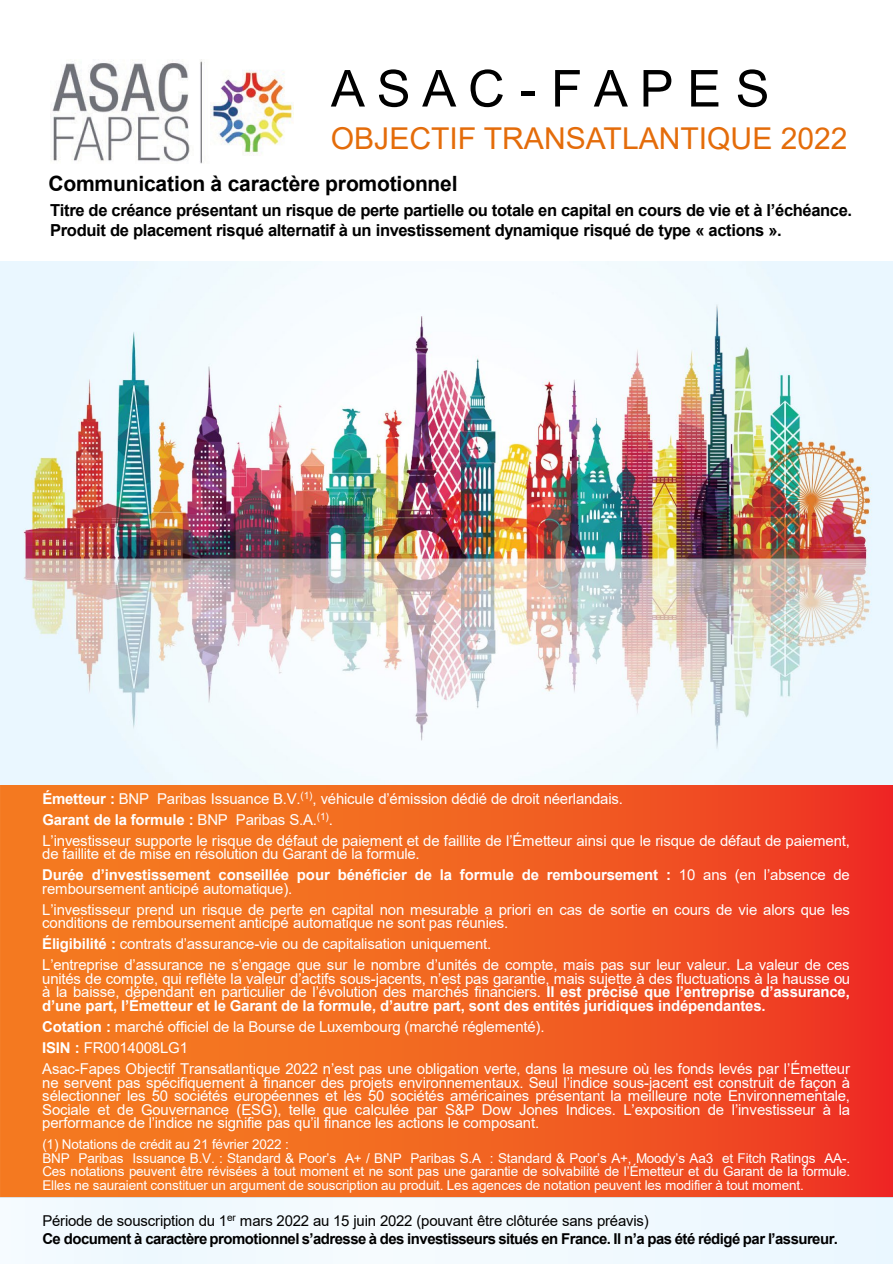
<style>
.page{position:relative;width:893px;height:1264px;background:#fff}
.page>*{position:absolute;margin:0;border:0;box-sizing:border-box;transform-origin:0 0}
.t1{font:51px "Arial";color:#000}
.t2{font:30px "Arial";color:#e46c0a}
.t3{font:700 21px "Arial";letter-spacing:-.01em;color:#000}
.t4{font:700 16.5px "Arial";letter-spacing:-.025em;color:#000}
.t5{font:15px/13.5px "Arial";letter-spacing:-.015em;color:#fff}
.t6{font:700 15px/13.5px "Arial";letter-spacing:-.015em;color:#fff}
.t7{font:700 15px "Arial";letter-spacing:-.04em;color:#000}
.t8{font:15px "Arial";letter-spacing:-.015em;color:#000}
.t9{font:13.5px/13.5px "Arial";letter-spacing:-.01em;color:#fff;text-align:justify}
.s1{font-weight:700}
.s2{font-weight:400}
</style>
<div class="page">
<img style="left:0;top:262px;width:892px;height:522px">
<img style="left:51px;top:60px;width:242px;height:103px">
<div style="left:0;top:1195px;width:892px;height:68px;background:#f1f9fe"></div>
<img style="left:0;top:784px;width:892px;height:413px">
<h1 class="t1" style="left:331px;top:53px;width:440px">A S A C - F A P E S</h1>
<p class="t2" style="left:331px;top:118px;width:518px">OBJECTIF TRANSATLANTIQUE 2022</p>
<p class="t3" style="left:48px;top:168px;width:410px">Communication à caractère promotionnel</p>
<p class="t4" style="left:50px;top:199px;width:803px">Titre de créance présentant un risque de perte partielle ou totale en capital en cours de vie et à l’échéance.</p>
<p class="t4" style="left:50px;top:218px;width:733px">Produit de placement risqué alternatif à un investissement dynamique risqué de type « actions ».</p>
<p class="t5" style="left:42px;top:791px;width:582px"><span class="s1">Émetteur :</span> BNP Paribas Issuance B.V.<sup>(1)</sup>, véhicule d’émission dédié de droit néerlandais.</p>
<p class="t6" style="left:42px;top:812px;width:292px">Garant de la formule : <span class="s2">BNP Paribas S.A.</span><sup>(1)</sup><span class="s2">.</span></p>
<p class="t5" style="left:42px;top:833px;width:809px">L’investisseur supporte le risque de défaut de paiement et de faillite de l’Émetteur ainsi que le risque de défaut de paiement, de faillite et de mise en résolution du Garant de la formule.</p>
<p class="t6" style="left:42px;top:868px;width:809px">Durée d’investissement conseillée pour bénéficier de la formule de remboursement : <span class="s2">10 ans (en l’absence de remboursement anticipé automatique).</span></p>
<p class="t5" style="left:42px;top:902px;width:809px">L’investisseur prend un risque de perte en capital non mesurable a priori en cas de sortie en cours de vie alors que les conditions de remboursement anticipé automatique ne sont pas réunies.</p>
<p class="t5" style="left:42px;top:937px;width:450px"><span class="s1">Éligibilité :</span> contrats d’assurance-vie ou de capitalisation uniquement.</p>
<p class="t5" style="left:42px;top:958px;width:809px;text-align:justify">L’entreprise d’assurance ne s’engage que sur le nombre d’unités de compte, mais pas sur leur valeur. La valeur de ces unités de compte, qui reflète la valeur d’actifs sous-jacents, n’est pas garantie, mais sujette à des fluctuations à la hausse ou à la baisse, dépendant en particulier de l’évolution des marchés financiers. <span class="s1">Il est précisé que l’entreprise d’assurance, d’une part, l’Émetteur et le Garant de la formule, d’autre part, sont des entités juridiques indépendantes.</span></p>
<p class="t5" style="left:42px;top:1019px;width:503px"><span class="s1">Cotation :</span> marché officiel de la Bourse de Luxembourg (marché réglementé).</p>
<p class="t5" style="left:42px;top:1040px;width:147px"><span class="s1">ISIN :</span> FR0014008LG1</p>
<p class="t5" style="left:42px;top:1061px;width:809px;text-align:justify">Asac-Fapes Objectif Transatlantique 2022 n’est pas une obligation verte, dans la mesure où les fonds levés par l’Émetteur ne servent pas spécifiquement à financer des projets environnementaux. Seul l’indice sous-jacent est construit de façon à sélectionner les 50 sociétés européennes et les 50 sociétés américaines présentant la meilleure note Environnementale, Sociale et de Gouvernance (ESG), telle que calculée par S&amp;P Dow Jones Indices. L’exposition de l’investisseur à la performance de l’indice ne signifie pas qu’il finance les actions le composant.</p>
<p class="t9" style="left:42px;top:1137px;width:248px">(1) Notations de crédit au 21 février 2022 :</p>
<p class="t9" style="left:42px;top:1150px;width:809px">BNP Paribas Issuance B.V. : Standard &amp; Poor’s A+ / BNP Paribas S.A : Standard &amp; Poor’s A+, Moody’s Aa3 et Fitch Ratings AA-.<br>Ces notations peuvent être révisées à tout moment et ne sont pas une garantie de solvabilité de l’Émetteur et du Garant de la formule.<br>Elles ne sauraient constituer un argument de souscription au produit. Les agences de notation peuvent les modifier à tout moment.</p>
<p class="t8" style="left:42px;top:1209px;width:608px">Période de souscription du 1<sup>er</sup> mars 2022 au 15 juin 2022 (pouvant être clôturée sans préavis)</p>
<p class="t7" style="left:42px;top:1227px;width:797px">Ce document à caractère promotionnel s’adresse à des investisseurs situés en France. Il n’a pas été rédigé par l’assureur.</p>
</div>
